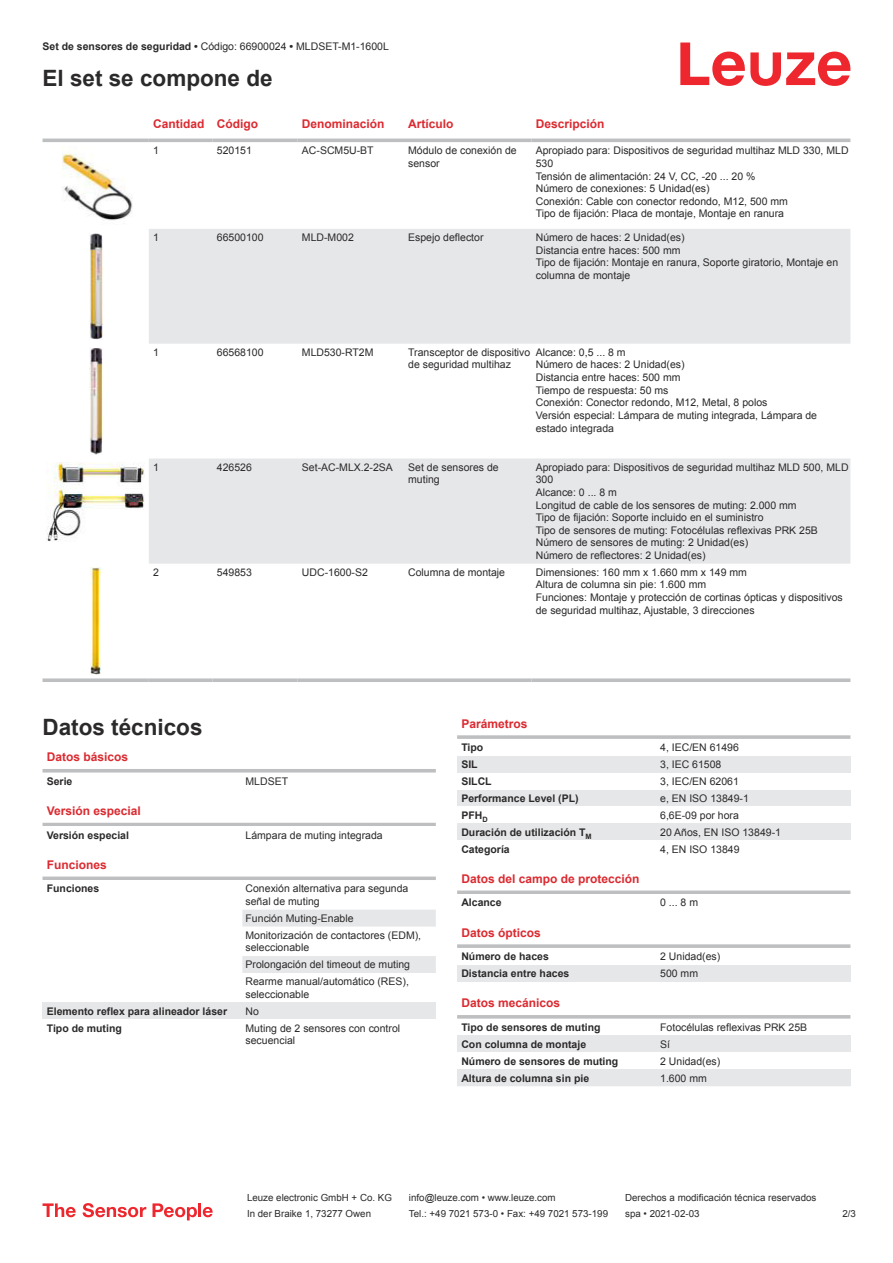
<style>
.page{position:relative;width:893px;height:1263px;background:#fff}
.page>*{position:absolute;margin:0;border:0;box-sizing:border-box;transform-origin:0 0}
.t1{font:700 22.5px "Arial";color:#2b292a}
.t2{font:700 12px "Arial";color:#db2a30}
.t3{font:10.5px/12.6px "Arial";color:#2b292a}
.t4{font:700 10.5px "Arial";color:#2b292a}
.t5{font:9.75px "Arial";color:#2b292a}
.s1{font-weight:700}
</style>
<div class="page">
<svg style="left:680px;top:43px;width:170px;height:43px"></svg>
<svg style="left:149px;top:229px;width:701px;height:335px;fill:#e6e7e9"></svg>
<hr style="left:43px;top:139px;width:106px;height:3px;background:#bdbfc1">
<hr style="left:149px;top:139px;width:64px;height:3px;background:#bdbfc1">
<hr style="left:213px;top:139px;width:85px;height:3px;background:#bdbfc1">
<hr style="left:298px;top:139px;width:106px;height:3px;background:#bdbfc1">
<hr style="left:404px;top:139px;width:128px;height:3px;background:#bdbfc1">
<hr style="left:532px;top:139px;width:318px;height:3px;background:#bdbfc1">
<svg style="left:43px;top:678px;width:106px;height:4px"></svg>
<svg style="left:149px;top:678px;width:64px;height:4px"></svg>
<svg style="left:213px;top:678px;width:85px;height:4px"></svg>
<svg style="left:298px;top:678px;width:106px;height:4px"></svg>
<svg style="left:404px;top:678px;width:128px;height:4px"></svg>
<svg style="left:532px;top:678px;width:318px;height:4px"></svg>
<img style="left:62px;top:146px;width:71px;height:78px">
<img style="left:89px;top:233px;width:13px;height:106px">
<img style="left:89px;top:348px;width:13px;height:106px">
<img style="left:47px;top:463px;width:98px;height:78px">
<img style="left:90px;top:568px;width:11px;height:106px">
<hr style="left:43px;top:769px;width:393px;height:3px;background:#bdbfc1">
<hr style="left:43px;top:823px;width:393px;height:3px;background:#bdbfc1">
<svg style="left:43px;top:876px;width:393px;height:4px;fill:#bdbfc1"></svg>
<svg style="left:242px;top:910px;width:194px;height:63px"></svg>
<div style="left:43px;top:1002px;width:199px;height:17px;background:#e6e7e9"></div>
<div style="left:242px;top:1002px;width:194px;height:17px;background:#e6e7e9"></div>
<svg style="left:457px;top:735px;width:393px;height:4px;fill:#c3c5c7"></svg>
<div style="left:457px;top:756px;width:200px;height:17px;background:#e6e7e9"></div>
<div style="left:657px;top:756px;width:193px;height:17px;background:#e6e7e9"></div>
<div style="left:457px;top:790px;width:200px;height:16px;background:#e6e7e9"></div>
<div style="left:657px;top:790px;width:193px;height:16px;background:#e6e7e9"></div>
<div style="left:457px;top:823px;width:200px;height:17px;background:#e6e7e9"></div>
<div style="left:657px;top:823px;width:193px;height:17px;background:#e6e7e9"></div>
<svg style="left:457px;top:890px;width:393px;height:4px;fill:#bdbfc1"></svg>
<svg style="left:457px;top:944px;width:393px;height:4px;fill:#c1c3c5"></svg>
<div style="left:457px;top:965px;width:200px;height:17px;background:#e6e7e9"></div>
<div style="left:657px;top:965px;width:193px;height:17px;background:#e6e7e9"></div>
<hr style="left:457px;top:1015px;width:393px;height:3px;background:#bdbfc1">
<div style="left:457px;top:1035px;width:200px;height:17px;background:#e6e7e9"></div>
<div style="left:657px;top:1035px;width:193px;height:17px;background:#e6e7e9"></div>
<div style="left:457px;top:1069px;width:200px;height:17px;background:#e6e7e9"></div>
<div style="left:657px;top:1069px;width:193px;height:17px;background:#e6e7e9"></div>
<svg style="left:43px;top:1203px;width:33px;height:14px"></svg>
<svg style="left:83px;top:1203px;width:63px;height:14px"></svg>
<svg style="left:153px;top:1203px;width:44px;height:17px"></svg>
<hr style="left:198px;top:1203px;width:3px;height:14px;background:#ed272d">
<svg style="left:203px;top:1207px;width:10px;height:10px"></svg>
<p class="t3" style="left:43px;top:41px;width:348px"><span class="s1">Set de sensores de seguridad •</span> Código: 66900024 <span class="s1">•</span> MLDSET-M1-1600L</p>
<h1 class="t1" style="left:43px;top:70px;width:232px">El set se compone de</h1>
<p class="t2" style="left:153px;top:119px;width:107px">Cantidad Código</p>
<p class="t2" style="left:302px;top:119px;width:84px">Denominación</p>
<p class="t2" style="left:408px;top:119px;width:47px">Artículo</p>
<p class="t2" style="left:536px;top:119px;width:70px">Descripción</p>
<p class="t3" style="left:153px;top:145px;width:7px">1</p>
<p class="t3" style="left:217px;top:145px;width:37px">520151</p>
<p class="t3" style="left:302px;top:145px;width:73px">AC-SCM5U-BT</p>
<p class="t3" style="left:408px;top:145px;width:110px">Módulo de conexión de sensor</p>
<p class="t3" style="left:536px;top:145px;width:314px">Apropiado para: Dispositivos de seguridad multihaz MLD 330, MLD 530<br>Tensión de alimentación: 24 V, CC, -20 ... 20 %<br>Número de conexiones: 5 Unidad(es)<br>Conexión: Cable con conector redondo, M12, 500 mm<br>Tipo de fijación: Placa de montaje, Montaje en ranura</p>
<p class="t3" style="left:153px;top:232px;width:7px">1</p>
<p class="t3" style="left:217px;top:232px;width:48px">66500100</p>
<p class="t3" style="left:302px;top:232px;width:53px">MLD-M002</p>
<p class="t3" style="left:408px;top:232px;width:77px">Espejo deflector</p>
<p class="t3" style="left:536px;top:232px;width:304px">Número de haces: 2 Unidad(es)<br>Distancia entre haces: 500 mm<br>Tipo de fijación: Montaje en ranura, Soporte giratorio, Montaje en columna de montaje</p>
<p class="t3" style="left:153px;top:347px;width:7px">1</p>
<p class="t3" style="left:217px;top:347px;width:48px">66568100</p>
<p class="t3" style="left:302px;top:347px;width:73px">MLD530-RT2M</p>
<p class="t3" style="left:408px;top:347px;width:124px">Transceptor de dispositivo de seguridad multihaz</p>
<p class="t3" style="left:536px;top:347px;width:283px">Alcance: 0,5 ... 8 m<br>Número de haces: 2 Unidad(es)<br>Distancia entre haces: 500 mm<br>Tiempo de respuesta: 50 ms<br>Conexión: Conector redondo, M12, Metal, 8 polos<br>Versión especial: Lámpara de muting integrada, Lámpara de estado integrada</p>
<p class="t3" style="left:153px;top:462px;width:7px">1</p>
<p class="t3" style="left:217px;top:462px;width:37px">426526</p>
<p class="t3" style="left:302px;top:462px;width:93px">Set-AC-MLX.2-2SA</p>
<p class="t3" style="left:408px;top:462px;width:92px">Set de sensores de muting</p>
<p class="t3" style="left:536px;top:462px;width:314px">Apropiado para: Dispositivos de seguridad multihaz MLD 500, MLD 300<br>Alcance: 0 ... 8 m<br>Longitud de cable de los sensores de muting: 2.000 mm<br>Tipo de fijación: Soporte incluido en el suministro<br>Tipo de sensores de muting: Fotocélulas reflexivas PRK 25B Número de sensores de muting: 2 Unidad(es)<br>Número de reflectores: 2 Unidad(es)</p>
<p class="t3" style="left:153px;top:567px;width:7px">2</p>
<p class="t3" style="left:217px;top:567px;width:37px">549853</p>
<p class="t3" style="left:302px;top:567px;width:67px">UDC-1600-S2</p>
<p class="t3" style="left:408px;top:567px;width:98px">Columna de montaje</p>
<p class="t3" style="left:536px;top:567px;width:308px">Dimensiones: 160 mm x 1.660 mm x 149 mm<br>Altura de columna sin pie: 1.600 mm<br>Funciones: Montaje y protección de cortinas ópticas y dispositivos de seguridad multihaz, Ajustable, 3 direcciones</p>
<h1 class="t1" style="left:43px;top:718px;width:162px">Datos técnicos</h1>
<p class="t2" style="left:47px;top:752px;width:83px">Datos básicos</p>
<p class="t4" style="left:47px;top:777px;width:27px">Serie</p>
<p class="t3" style="left:246px;top:776px;width:44px">MLDSET</p>
<p class="t2" style="left:47px;top:806px;width:96px">Versión especial</p>
<p class="t4" style="left:47px;top:831px;width:84px">Versión especial</p>
<p class="t3" style="left:246px;top:829px;width:139px">Lámpara de muting integrada</p>
<p class="t2" style="left:47px;top:860px;width:62px">Funciones</p>
<p class="t4" style="left:47px;top:885px;width:54px">Funciones</p>
<p class="t3" style="left:246px;top:883px;width:164px">Conexión alternativa para segunda señal de muting</p>
<p class="t3" style="left:246px;top:911px;width:177px;line-height:17px">Función Muting-Enable<br>Monitorización de contactores (EDM),</p>
<p class="t3" style="left:246px;top:940px;width:166px;line-height:17px">seleccionable<br>Prolongación del timeout de muting<br>Rearme manual/automático (RES),</p>
<p class="t3" style="left:246px;top:989px;width:65px">seleccionable</p>
<p class="t4" style="left:47px;top:1007px;width:182px">Elemento reflex para alineador láser</p>
<p class="t3" style="left:246px;top:1006px;width:15px">No</p>
<p class="t4" style="left:47px;top:1024px;width:77px">Tipo de muting</p>
<p class="t3" style="left:246px;top:1022px;width:156px">Muting de 2 sensores con control secuencial</p>
<p class="t2" style="left:461px;top:719px;width:68px">Parámetros</p>
<p class="t4" style="left:461px;top:743px;width:23px">Tipo</p>
<p class="t3" style="left:660px;top:742px;width:80px">4, IEC/EN 61496</p>
<p class="t4" style="left:461px;top:760px;width:18px">SIL</p>
<p class="t3" style="left:660px;top:759px;width:63px">3, IEC 61508</p>
<p class="t4" style="left:461px;top:777px;width:32px">SILCL</p>
<p class="t3" style="left:660px;top:776px;width:80px">3, IEC/EN 62061</p>
<p class="t4" style="left:461px;top:794px;width:119px">Performance Level (PL)</p>
<p class="t3" style="left:660px;top:793px;width:90px">e, EN ISO 13849-1</p>
<p class="t4" style="left:461px;top:811px;width:28px">PFH<sub>D</sub></p>
<p class="t3" style="left:660px;top:810px;width:80px">6,6E-09 por hora</p>
<p class="t4" style="left:461px;top:828px;width:132px">Duración de utilización T<sub>M</sub></p>
<p class="t3" style="left:660px;top:827px;width:122px">20 Años, EN ISO 13849-1</p>
<p class="t4" style="left:461px;top:845px;width:50px">Categoría</p>
<p class="t3" style="left:660px;top:843px;width:81px">4, EN ISO 13849</p>
<p class="t2" style="left:461px;top:874px;width:180px">Datos del campo de protección</p>
<p class="t4" style="left:461px;top:899px;width:42px">Alcance</p>
<p class="t3" style="left:660px;top:897px;width:39px">0 ... 8 m</p>
<p class="t2" style="left:461px;top:928px;width:81px">Datos ópticos</p>
<p class="t4" style="left:461px;top:952px;width:89px">Número de haces</p>
<p class="t3" style="left:660px;top:951px;width:62px">2 Unidad(es)</p>
<p class="t4" style="left:461px;top:969px;width:109px">Distancia entre haces</p>
<p class="t3" style="left:660px;top:968px;width:39px">500 mm</p>
<p class="t2" style="left:461px;top:999px;width:100px">Datos mecánicos</p>
<p class="t4" style="left:461px;top:1023px;width:141px">Tipo de sensores de muting</p>
<p class="t3" style="left:660px;top:1022px;width:149px">Fotocélulas reflexivas PRK 25B</p>
<p class="t4" style="left:461px;top:1040px;width:126px">Con columna de montaje</p>
<p class="t3" style="left:660px;top:1039px;width:11px">Sí</p>
<p class="t4" style="left:461px;top:1057px;width:158px">Número de sensores de muting</p>
<p class="t3" style="left:660px;top:1055px;width:62px">2 Unidad(es)</p>
<p class="t4" style="left:461px;top:1074px;width:129px">Altura de columna sin pie</p>
<p class="t3" style="left:660px;top:1072px;width:48px">1.600 mm</p>
<p class="t5" style="left:247px;top:1194px;width:146px">Leuze electronic GmbH + Co. KG</p>
<p class="t5" style="left:409px;top:1194px;width:148px">info@leuze.com • www.leuze.com</p>
<p class="t5" style="left:625px;top:1194px;width:193px">Derechos a modificación técnica reservados</p>
<p class="t5" style="left:247px;top:1210px;width:126px">In der Braike 1, 73277 Owen</p>
<p class="t5" style="left:409px;top:1210px;width:201px">Tel.: +49 7021 573-0 • Fax: +49 7021 573-199</p>
<p class="t5" style="left:625px;top:1210px;width:76px">spa • 2021-02-03</p>
<p class="t5" style="left:842px;top:1210px;width:15px">2 /3</p>
</div>
